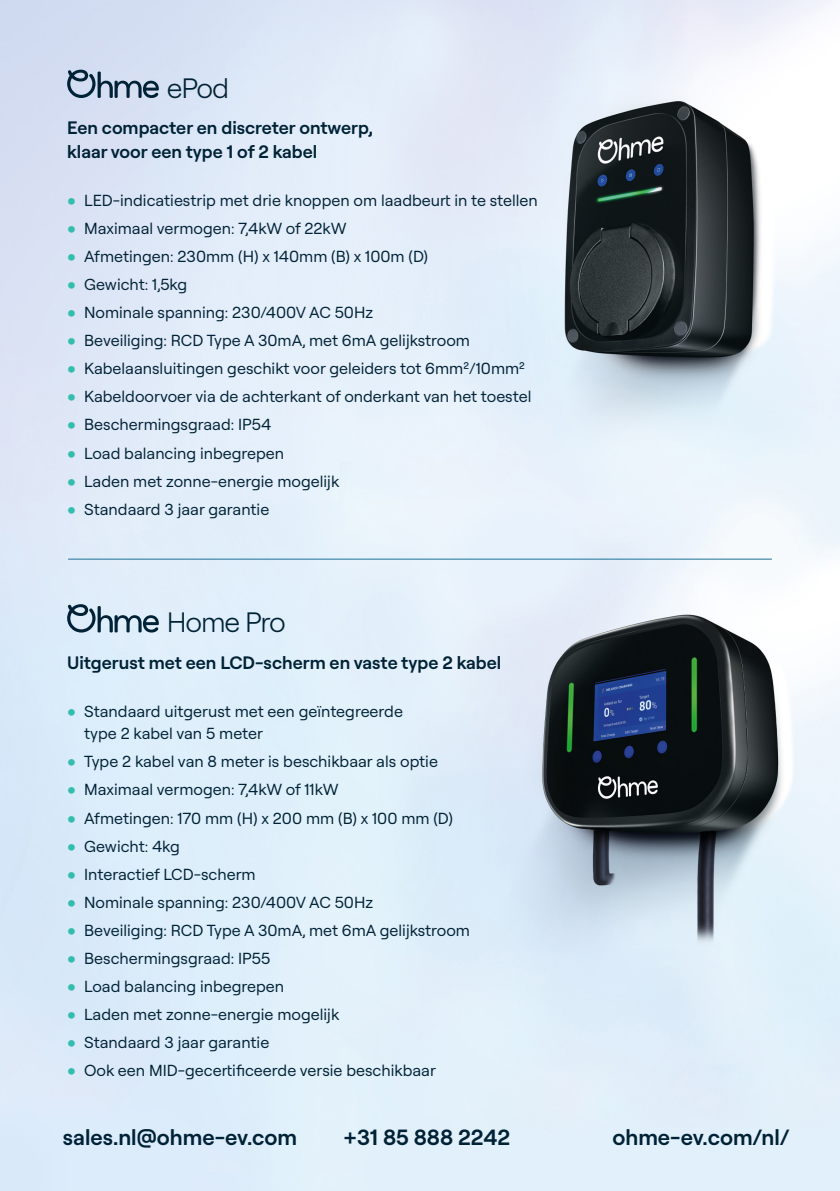
<style>
.page{position:relative;width:840px;height:1191px;background:#fff}
.page>*{position:absolute;margin:0;border:0;box-sizing:border-box;transform-origin:0 0}
.t1{font:300 28px "Roobert";letter-spacing:-.045em;color:#002236}
.t2{font:600 22px "Roobert";color:#002236}
.t3{font:600 18px/24px "Roobert";color:#002236}
.t4{font:16px/22px "Roobert";color:#002236}
.s1{font-family:"Circular Std";color:#32bdae}
</style>
<div class="page">
<img style="left:0;top:0;width:839px;height:1191px">
<svg style="left:67px;top:70px;width:92px;height:28px;background:#91a2b6"></svg>
<svg style="left:67px;top:604px;width:92px;height:28px;background:#99adbc"></svg>
<hr style="left:68px;top:558px;width:703px;height:1px;background:#1b7195">
<p class="t1" style="left:167px;top:68px;width:64px">ePod</p>
<p class="t3" style="left:67px;top:115px;width:307px">Een compacter en discreter ontwerp, klaar voor een type 1 of 2 kabel</p>
<p class="t4" style="left:67px;top:189px;width:472px"><span class="s1">•</span> LED-indicatiestrip met drie knoppen om laadbeurt in te stellen</p>
<p class="t4" style="left:67px;top:217px;width:281px"><span class="s1">•</span> Maximaal vermogen: 7,4kW of 22kW</p>
<p class="t4" style="left:67px;top:245px;width:362px"><span class="s1">•</span> Afmetingen: 230mm (H) x 140mm (B) x 100m (D)</p>
<p class="t4" style="left:67px;top:273px;width:121px"><span class="s1">•</span> Gewicht: 1,5kg</p>
<p class="t4" style="left:67px;top:301px;width:307px"><span class="s1">•</span> Nominale spanning: 230/400V AC 50Hz</p>
<p class="t4" style="left:67px;top:329px;width:404px"><span class="s1">•</span> Beveiliging: RCD Type A 30mA, met 6mA gelijkstroom</p>
<p class="t4" style="left:67px;top:357px;width:459px"><span class="s1">•</span> Kabelaansluitingen geschikt voor geleiders tot 6mm²/10mm²</p>
<p class="t4" style="left:67px;top:385px;width:465px"><span class="s1">•</span> Kabeldoorvoer via de achterkant of onderkant van het toestel</p>
<p class="t4" style="left:67px;top:413px;width:205px"><span class="s1">•</span> Beschermingsgraad: IP54</p>
<p class="t4" style="left:67px;top:441px;width:218px"><span class="s1">•</span> Load balancing inbegrepen</p>
<p class="t4" style="left:67px;top:469px;width:273px"><span class="s1">•</span> Laden met zonne-energie mogelijk</p>
<p class="t4" style="left:67px;top:497px;width:203px"><span class="s1">•</span> Standaard 3 jaar garantie</p>
<p class="t1" style="left:167px;top:602px;width:120px">Home Pro</p>
<p class="t3" style="left:67px;top:650px;width:435px">Uitgerust met een LCD-scherm en vaste type 2 kabel</p>
<p class="t4" style="left:84px;top:700px;width:320px;text-indent:-17px"><span class="s1">•</span> Standaard uitgerust met een geïntegreerde type 2 kabel van 5 meter</p>
<p class="t4" style="left:67px;top:750px;width:372px"><span class="s1">•</span> Type 2 kabel van 8 meter is beschikbaar als optie</p>
<p class="t4" style="left:67px;top:778px;width:273px"><span class="s1">•</span> Maximaal vermogen: 7,4kW of 11kW</p>
<p class="t4" style="left:67px;top:806px;width:387px"><span class="s1">•</span> Afmetingen: 170 mm (H) x 200 mm (B) x 100 mm (D)</p>
<p class="t4" style="left:67px;top:834px;width:114px"><span class="s1">•</span> Gewicht: 4kg</p>
<p class="t4" style="left:67px;top:862px;width:190px"><span class="s1">•</span> Interactief LCD-scherm</p>
<p class="t4" style="left:67px;top:890px;width:307px"><span class="s1">•</span> Nominale spanning: 230/400V AC 50Hz</p>
<p class="t4" style="left:67px;top:918px;width:404px"><span class="s1">•</span> Beveiliging: RCD Type A 30mA, met 6mA gelijkstroom</p>
<p class="t4" style="left:67px;top:946px;width:204px"><span class="s1">•</span> Beschermingsgraad: IP55</p>
<p class="t4" style="left:67px;top:974px;width:218px"><span class="s1">•</span> Load balancing inbegrepen</p>
<p class="t4" style="left:67px;top:1002px;width:273px"><span class="s1">•</span> Laden met zonne-energie mogelijk</p>
<p class="t4" style="left:67px;top:1030px;width:203px"><span class="s1">•</span> Standaard 3 jaar garantie</p>
<p class="t4" style="left:67px;top:1058px;width:370px"><span class="s1">•</span> Ook een MID-gecertificeerde versie beschikbaar</p>
<p class="t2" style="left:63px;top:1121px;width:235px">sales.nl@ohme-ev.com</p>
<p class="t2" style="left:343px;top:1121px;width:169px">+31 85 888 2242</p>
<p class="t2" style="left:612px;top:1121px;width:179px">ohme-ev.com/nl/</p>
</div>
